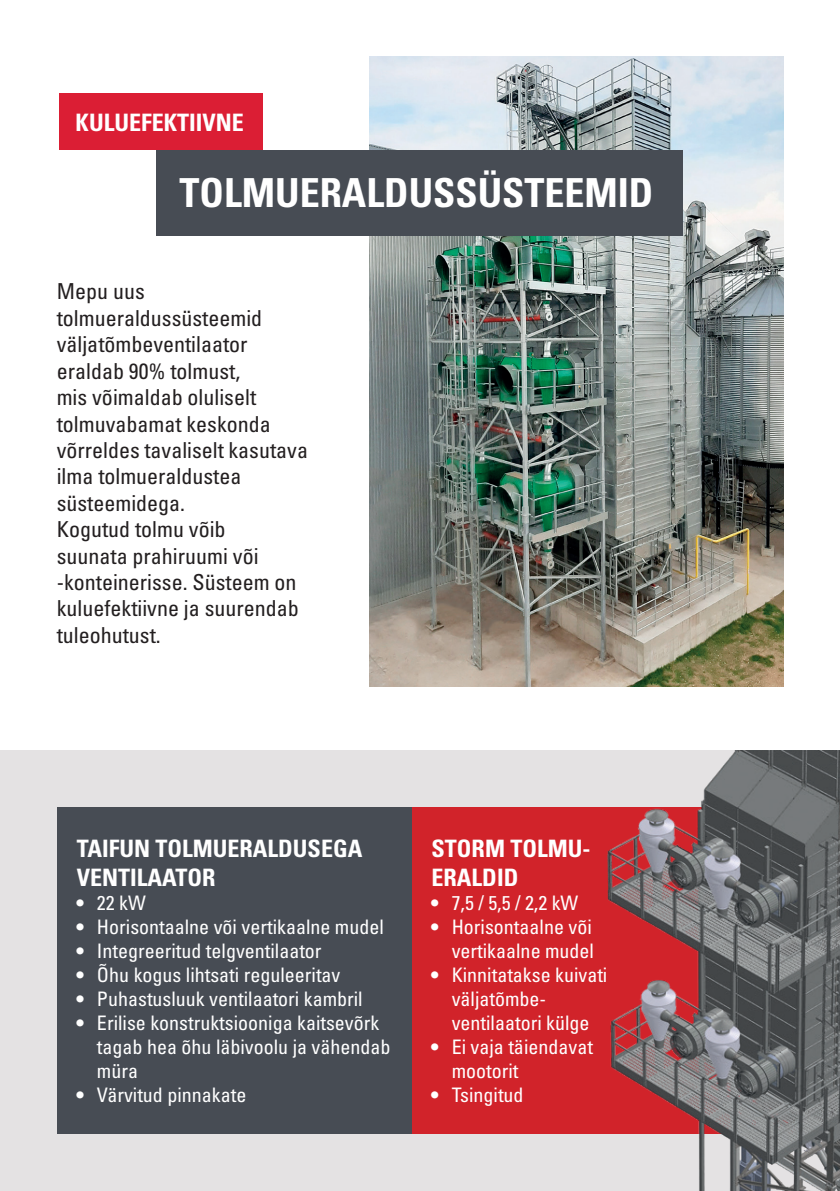
<style>
.page{position:relative;width:840px;height:1191px;background:#fff}
.page>*{position:absolute;margin:0;border:0;box-sizing:border-box;transform-origin:0 0}
.Otsikko_2020{font:700 condensed 40px "Univers LT Std";color:#fff}
.Leipäteksti_2020{font:700 condensed 24px/28.8px "Univers LT Std";color:#fff}
.Punaotsikko_2020{font:700 condensed 24px "Univers LT Std";color:#fff}
.t1{font:condensed 22px/26.4px "Univers LTCYR 57";color:#231f20}
.t2{font:condensed 20px/24px "Univers LTCYR 57";color:#fff}
</style>
<div class="page">
<img style="left:369px;top:57px;width:413px;height:629px">
<div style="left:0;top:750px;width:839px;height:441px;background:#e4e2e3"></div>
<div style="left:411px;top:807px;width:428px;height:327px;background:#d1232a"></div>
<div style="left:57px;top:807px;width:354px;height:327px;background:#474c54"></div>
<img style="left:607px;top:750px;width:232px;height:441px">
<div style="left:157px;top:150px;width:525px;height:85px;background:#474c54"></div>
<div style="left:59px;top:94px;width:203px;height:56px;background:#db1e34"></div>
<p class="Punaotsikko_2020" style="left:76px;top:107px;width:170px">KULUEFEKTIIVNE</p>
<p class="Otsikko_2020" style="left:179px;top:168px;width:475px">TOLMUERALDUSSÜSTEEMID</p>
<p class="t1" style="left:57px;top:278px;width:252px">Mepu uus tolmueraldussüsteemid väljatõmbeventilaator eraldab 90% tolmust,<br>mis võimaldab oluliselt tolmuvabamat keskonda võrreldes tavaliselt kasutava ilma tolmueraldustea süsteemidega.<br>Kogutud tolmu võib<br>suunata prahiruumi või -konteinerisse. Süsteem on kuluefektiivne ja suurendab tuleohutust.</p>
<p class="Leipäteksti_2020" style="left:77px;top:834px;width:287px">TAIFUN TOLMUERALDUSEGA<br>VENTILAATOR</p>
<p class="t2" style="left:77px;top:890px;width:70px">• 22 kW</p>
<p class="t2" style="left:77px;top:914px;width:308px">• Horisontaalne või vertikaalne mudel</p>
<p class="t2" style="left:77px;top:938px;width:246px">• Integreeritud telgventilaator</p>
<p class="t2" style="left:77px;top:962px;width:265px">• Õhu kogus lihtsati reguleeritav</p>
<p class="t2" style="left:77px;top:986px;width:287px">• Puhastusluuk ventilaatori kambril</p>
<p class="t2" style="left:97px;top:1010px;width:295px;text-indent:-20px">• Erilise konstruktsiooniga kaitsevõrk tagab hea õhu läbivoolu ja vähendab müra</p>
<p class="t2" style="left:77px;top:1082px;width:171px">• Värvitud pinnakate</p>
<p class="Leipäteksti_2020" style="left:431px;top:834px;width:160px">STORM TOLMU-</p>
<p class="Leipäteksti_2020" style="left:431px;top:863px;width:88px">ERALDID</p>
<p class="t2" style="left:431px;top:890px;width:148px">• 7,5 / 5,5 / 2,2 kW</p>
<p class="t2" style="left:431px;top:914px;width:164px;text-align:right">• Horisontaalne või vertikaalne mudel</p>
<p class="t2" style="left:451px;top:962px;width:157px;text-indent:-20px">• Kinnitatakse kuivati väljatõmbe&shy;ventilaatori külge</p>
<p class="t2" style="left:451px;top:1034px;width:143px;text-indent:-20px">• Ei vaja täiendavat mootorit</p>
<p class="t2" style="left:431px;top:1082px;width:93px">• Tsingitud</p>
</div>
